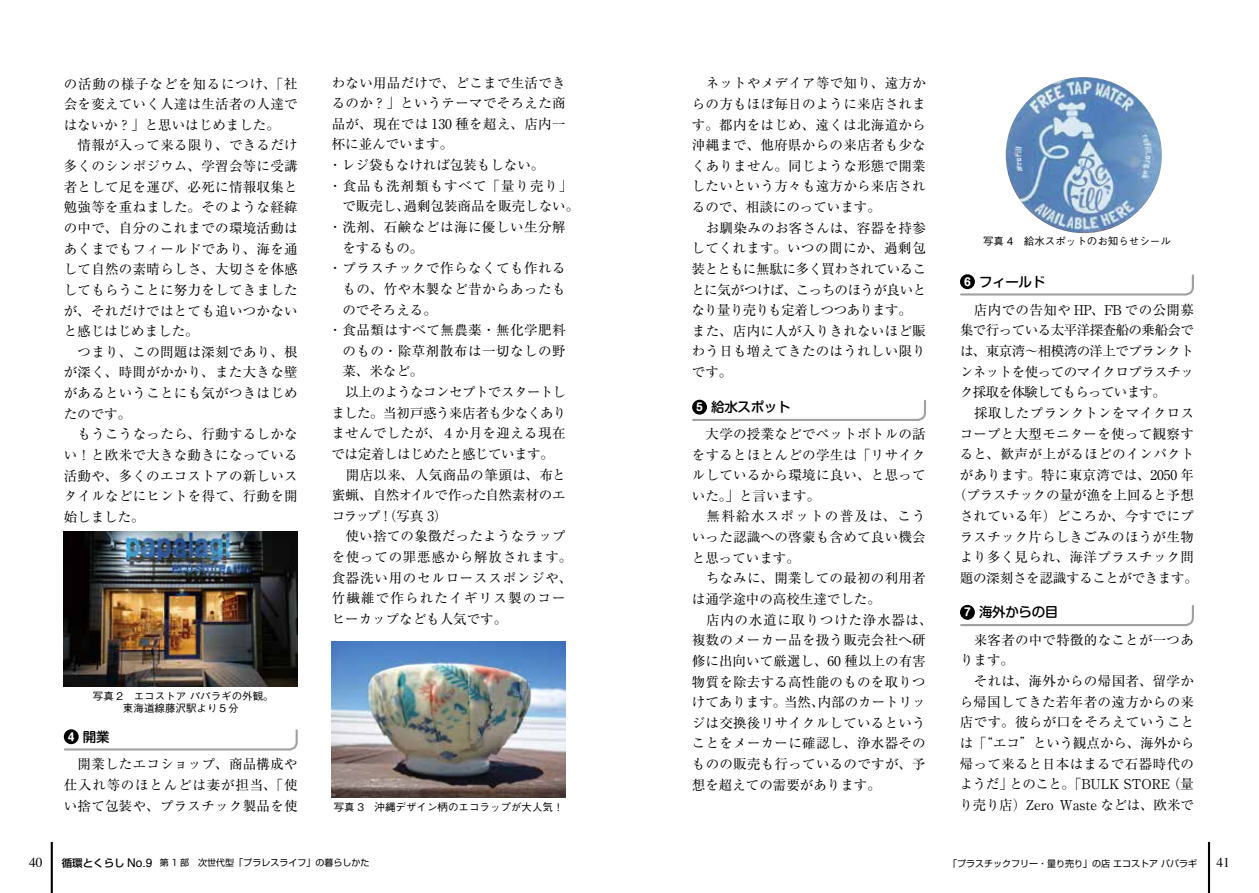
<style>
.page{position:relative;width:1259px;height:893px;background:#fff}
.page>*{position:absolute;margin:0;border:0;box-sizing:border-box;transform-origin:0 0}
.t1{font:13.5px/20.7px "Ryumin Pro";letter-spacing:.02em;color:#000}
.t2{font:13.5px "Ryumin Pro";letter-spacing:.04em;color:#000}
.t3{font:13.5px "Ryumin Pro";color:#000}
.t4{font:13.5px "Ryumin Pro";letter-spacing:-.04em;color:#000}
.t5{font:13.5px "Ryumin Pro";letter-spacing:-.035em;color:#000}
.t6{font:13.5px "Ryumin Pro";letter-spacing:.055em;color:#000}
.t7{font:500 13.5px "Shin M Go Pro";letter-spacing:-.025em;color:#000}
.t8{font:13.5px "Ryumin Pro";letter-spacing:-.01em;color:#000}
.t9{font:13.5px "Ryumin Pro";letter-spacing:-.025em;color:#000}
.t10{font:13.5px "Ryumin Pro";letter-spacing:-.045em;color:#000}
.t11{font:13.5px "Ryumin Pro";letter-spacing:.07em;color:#000}
.t12{font:13.5px "Ryumin Pro";letter-spacing:-.05em;color:#000}
.t13{font:13.5px "Ryumin Pro";letter-spacing:.09em;color:#000}
.t14{font:13.5px "Times";color:#000}
.t15{font:500 10.5px/12px "Gothic BBB Pro";color:#000;text-align:center}
.t16{font:9px "Shin Go Pro";color:#000}
.s1{font-weight:700;font-size:10.5px;color:#fff}
.s2{font-weight:500;font-size:10.5px}
.s3{font-family:"Helvetica";font-size:12px}
</style>
<div class="page">
<svg style="left:63px;top:729px;width:235px;height:22px"></svg>
<svg style="left:692px;top:399px;width:234px;height:22px"></svg>
<svg style="left:960px;top:274px;width:234px;height:22px"></svg>
<svg style="left:960px;top:604px;width:234px;height:23px"></svg>
<img style="left:332px;top:642px;width:234px;height:155px">
<img style="left:1005px;top:77px;width:156px;height:156px;border-radius:78px">
<img style="left:64px;top:531px;width:234px;height:156px">
<hr style="left:51px;top:842px;width:2px;height:51px;background:#000">
<hr style="left:1208px;top:842px;width:2px;height:51px;background:#000">
<p class="t1" style="left:64px;top:72px;width:235px">の活動の様子などを知るにつけ、「社会を変えていく人達は生活者の人達ではないか？」と思いはじめました。<br>　情報が入って来る限り、できるだけ多くのシンポジウム、学習会等に受講者として足を運び、必死に情報収集と勉強等を重ねました。そのような経緯の中で、自分のこれまでの環境活動はあくまでもフィールドであり、海を通して自然の素晴らしさ、大切さを体感してもらうことに努力をしてきましたが、それだけではとても追いつかないと感じはじめました。<br>　つまり、この問題は深刻であり、根が深く、時間がかかり、また大きな壁があるということにも気がつきはじめたのです。<br>　もうこうなったら、行動するしかない！と欧米で大きな動きになっている活動や、多くのエコストアの新しいスタイルなどにヒントを得て、行動を開始しました。</p>
<p class="t15" style="left:93px;top:689px;width:182px">写真 2　エコストア パパラギの外観。東海道線藤沢駅より５分</p>
<p class="t7" style="left:68px;top:726px;width:43px"><span class="s1">4</span> 開業</p>
<p class="t1" style="left:64px;top:753px;width:235px;text-align:justify;text-indent:14px">開業したエコショップ、商品構成や仕入れ等のほとんどは妻が担当、「使い捨て包装や、プラスチック製品を使</p>
<p class="t1" style="left:332px;top:71px;width:235px">わない用品だけで、どこまで生活でき</p>
<p class="t1" style="left:332px;top:92px;width:235px">るのか？」というテーマでそろえた商</p>
<p class="t1" style="left:332px;top:113px;width:235px">品が、現在では 130 種を超え、店内一</p>
<p class="t3" style="left:332px;top:134px;width:123px">杯に並んでいます。</p>
<p class="t3" style="left:328px;top:154px;width:217px">・レジ袋もなければ包装もしない。</p>
<p class="t11" style="left:328px;top:175px;width:245px">・食品も洗剤類もすべて「量り売り」</p>
<p class="t3" style="left:342px;top:196px;width:238px">で販売し、過剰包装商品を販売しない。</p>
<p class="t2" style="left:328px;top:216px;width:239px">・洗剤、石鹸などは海に優しい生分解</p>
<p class="t1" style="left:342px;top:236px;width:82px">をするもの。</p>
<p class="t1" style="left:328px;top:257px;width:239px">・プラスチックで作らなくても作れる</p>
<p class="t2" style="left:342px;top:278px;width:225px">もの、竹や木製など昔からあったも</p>
<p class="t1" style="left:342px;top:298px;width:96px">のでそろえる。</p>
<p class="t2" style="left:328px;top:319px;width:239px">・食品類はすべて無農薬・無化学肥料</p>
<p class="t2" style="left:342px;top:340px;width:225px">のもの・除草剤散布は一切なしの野</p>
<p class="t1" style="left:342px;top:360px;width:82px">菜、米など。</p>
<p class="t10" style="left:332px;top:381px;width:236px">　以上のようなコンセプトでスタートし</p>
<p class="t5" style="left:331px;top:402px;width:236px">ました。当初戸惑う来店者も少なくあり</p>
<p class="t1" style="left:331px;top:422px;width:236px">ませんでしたが、４か月を迎える現在</p>
<p class="t5" style="left:331px;top:443px;width:224px">では定着しはじめたと感じています。</p>
<p class="t1" style="left:332px;top:463px;width:235px">　開店以来、人気商品の筆頭は、布と</p>
<p class="t5" style="left:332px;top:484px;width:235px">蜜蝋、自然オイルで作った自然素材のエ</p>
<p class="t1" style="left:332px;top:504px;width:117px">コラップ !（写真 3）</p>
<p class="t1" style="left:332px;top:525px;width:235px">　使い捨ての象徴だったようなラップ</p>
<p class="t6" style="left:332px;top:546px;width:242px">を使っての罪悪感から解放されます。</p>
<p class="t6" style="left:332px;top:567px;width:242px">食器洗い用のセルローススポンジや、</p>
<p class="t13" style="left:332px;top:588px;width:235px">竹繊維で作られたイギリス製のコー</p>
<p class="t3" style="left:332px;top:608px;width:177px">ヒーカップなども人気です。</p>
<p class="t15" style="left:334px;top:799px;width:231px">写真 3　沖縄デザイン柄のエコラップが大人気！</p>
<p class="t1" style="left:691px;top:72px;width:236px;text-indent:14px">ネットやメデイア等で知り、遠方からの方もほぼ毎日のように来店されます。都内をはじめ、遠くは北海道から沖縄まで、他府県からの来店者も少なくありません。同じような形態で開業したいという方々も遠方から来店されるので、相談にのっています。<br>　お馴染みのお客さんは、容器を持参してくれます。いつの間にか、過剰包装とともに無駄に多く買わされていることに気がつけば、こっちのほうが良いとなり量り売りも定着しつつあります。また、店内に人が入りきれないほど賑わう日も増えてきたのはうれしい限りです。</p>
<p class="t7" style="left:696px;top:396px;width:96px"><span class="s1">5</span> 給水スポット</p>
<p class="t1" style="left:692px;top:423px;width:242px">　大学の授業などでペットボトルの話をするとほとんどの学生は「リサイクルしているから環境に良い、と思っていた。」と言います。<br>　無料給水スポットの普及は、こういった認識への啓蒙も含めて良い機会と思っています。<br>　ちなみに、開業しての最初の利用者は通学途中の高校生達でした。<br>　店内の水道に取りつけた浄水器は、複数のメーカー品を扱う販売会社へ研修に出向いて厳選し、60 種以上の有害物質を除去する高性能のものを取りつけてあります。当然、内部のカートリッジは交換後リサイクルしているということをメーカーに確認し、浄水器そのものの販売も行っているのですが、予想を超えての需要があります。</p>
<p class="t15" style="left:983px;top:234px;width:189px">写真 4　給水スポットのお知らせシール</p>
<p class="t7" style="left:964px;top:271px;width:83px"><span class="s1">6</span> フィールド</p>
<p class="t1" style="left:960px;top:298px;width:235px">　店内での告知や HP、FB での公開募</p>
<p class="t4" style="left:960px;top:320px;width:235px">集で行っている太平洋探査船の乗船会で</p>
<p class="t4" style="left:960px;top:340px;width:235px">は、東京湾～相模湾の洋上でプランクト</p>
<p class="t4" style="left:960px;top:361px;width:235px">ンネットを使ってのマイクロプラスチッ</p>
<p class="t12" style="left:960px;top:382px;width:207px">ク採取を体験してもらっています。</p>
<p class="t1" style="left:960px;top:402px;width:236px">　採取したプランクトンをマイクロス</p>
<p class="t1" style="left:959px;top:422px;width:236px">コープと大型モニターを使って観察す</p>
<p class="t1" style="left:960px;top:443px;width:236px">ると、歓声が上がるほどのインパクト</p>
<p class="t1" style="left:960px;top:463px;width:236px">があります。特に東京湾では、2050 年</p>
<p class="t8" style="left:953px;top:485px;width:242px">（プラスチックの量が漁を上回ると予想</p>
<p class="t1" style="left:959px;top:505px;width:236px">されている年）どころか、今すでにプ</p>
<p class="t1" style="left:959px;top:525px;width:236px">ラスチック片らしきごみのほうが生物</p>
<p class="t1" style="left:959px;top:546px;width:236px">より多く見られ、海洋プラスチック問</p>
<p class="t9" style="left:960px;top:567px;width:239px">題の深刻さを認識することができます。</p>
<p class="t7" style="left:964px;top:601px;width:96px"><span class="s1">7</span> 海外からの目</p>
<p class="t1" style="left:959px;top:628px;width:236px">　来客者の中で特徴的なことが一つあります。<br>　それは、海外からの帰国者、留学から帰国してきた若年者の遠方からの来店です。彼らが口をそろえていうことは「“エコ”という観点から、海外から帰って来ると日本はまるで石器時代のようだ」とのこと。「BULK STORE（量り売り店）Zero Waste などは、欧米で</p>
<p class="t14" style="left:29px;top:850px;width:15px">40</p>
<p class="t16" style="left:62px;top:855px;width:309px"><span class="s2">循環とくらし</span> <span class="s3">No.9</span> 第 1 部　次世代型「プラレスライフ」の暮らしかた</p>
<p class="t16" style="left:948px;top:856px;width:250px">「プラスチックフリー・量り売り」の店 エコストア パパラギ</p>
<p class="t14" style="left:1216px;top:850px;width:15px">41</p>
</div>
